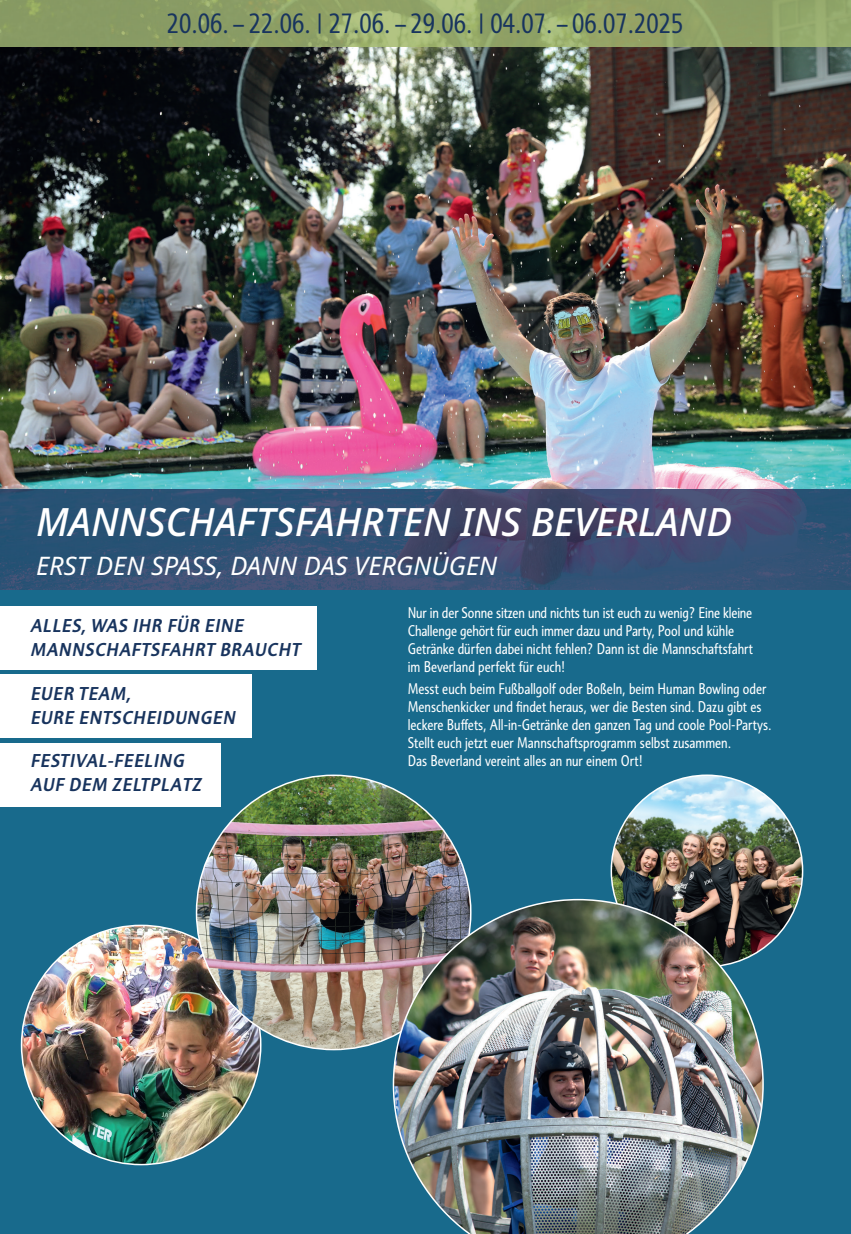
<style>
.page{position:relative;width:851px;height:1234px;background:#fff}
.page>*{position:absolute;margin:0;border:0;box-sizing:border-box;transform-origin:0 0}
.t1{font:italic 500 39px "Noto Sans";color:#fff}
.t2{font:condensed 27px "Informa Pro";color:#18345e}
.t3{font:italic 25.5px "Noto Sans";color:#fff}
.t4{font:italic 500 18px/24px "Informa Pro";letter-spacing:.03em;color:#18345e}
.t5{font:condensed 15px/18px "Informa Pro";color:#fff}
</style>
<div class="page">
<div style="left:0;top:0;width:850px;height:1233px;background:#186a8c"></div>
<img style="left:0;top:0;width:850px;height:589px">
<img style="left:22px;top:925px;width:239px;height:239px;border-radius:120px">
<img style="left:196px;top:775px;width:274px;height:274px;border-radius:137px">
<div style="left:0;top:606px;width:317px;height:64px;background:#fff"></div>
<div style="left:0;top:674px;width:251px;height:64px;background:#fff"></div>
<div style="left:0;top:742px;width:221px;height:64px;background:#fff"></div>
<img style="left:611px;top:775px;width:191px;height:191px;border-radius:96px">
<img style="left:392px;top:898px;width:371px;height:335px">
<h2 class="t2" style="left:167px;top:7px;width:518px">20.06. – 22.06. | 27.06. – 29.06. | 04.07. – 06.07.2025</h2>
<h1 class="t1" style="left:36px;top:494px;width:697px">MANNSCHAFTSFAHRTEN INS BEVERLAND</h1>
<h3 class="t3" style="left:36px;top:547px;width:462px">ERST DEN SPASS, DANN DAS VERGNÜGEN</h3>
<p class="t4" style="left:30px;top:613px;width:271px">ALLES, WAS IHR FÜR EINE<br>MANNSCHAFTSFAHRT BRAUCHT</p>
<p class="t4" style="left:30px;top:681px;width:206px">EUER TEAM,<br>EURE ENTSCHEIDUNGEN</p>
<p class="t4" style="left:30px;top:748px;width:172px">FESTIVAL-FEELING<br>AUF DEM ZELTPLATZ</p>
<p class="t5" style="left:407px;top:603px;width:347px">Nur in der Sonne sitzen und nichts tun ist euch zu wenig? Eine kleine Challenge gehört für euch immer dazu und Party, Pool und kühle Getränke dürfen dabei nicht fehlen? Dann ist die Mannschaftsfahrt im Beverland perfekt für euch!</p>
<p class="t5" style="left:407px;top:679px;width:365px">Messt euch beim Fußballgolf oder Boßeln, beim Human Bowling oder Menschenkicker und findet heraus, wer die Besten sind. Dazu gibt es leckere Buffets, All-in-Getränke den ganzen Tag und coole Pool-Partys.<br>Stellt euch jetzt euer Mannschaftsprogramm selbst zusammen.<br>Das Beverland vereint alles an nur einem Ort!</p>
</div>
